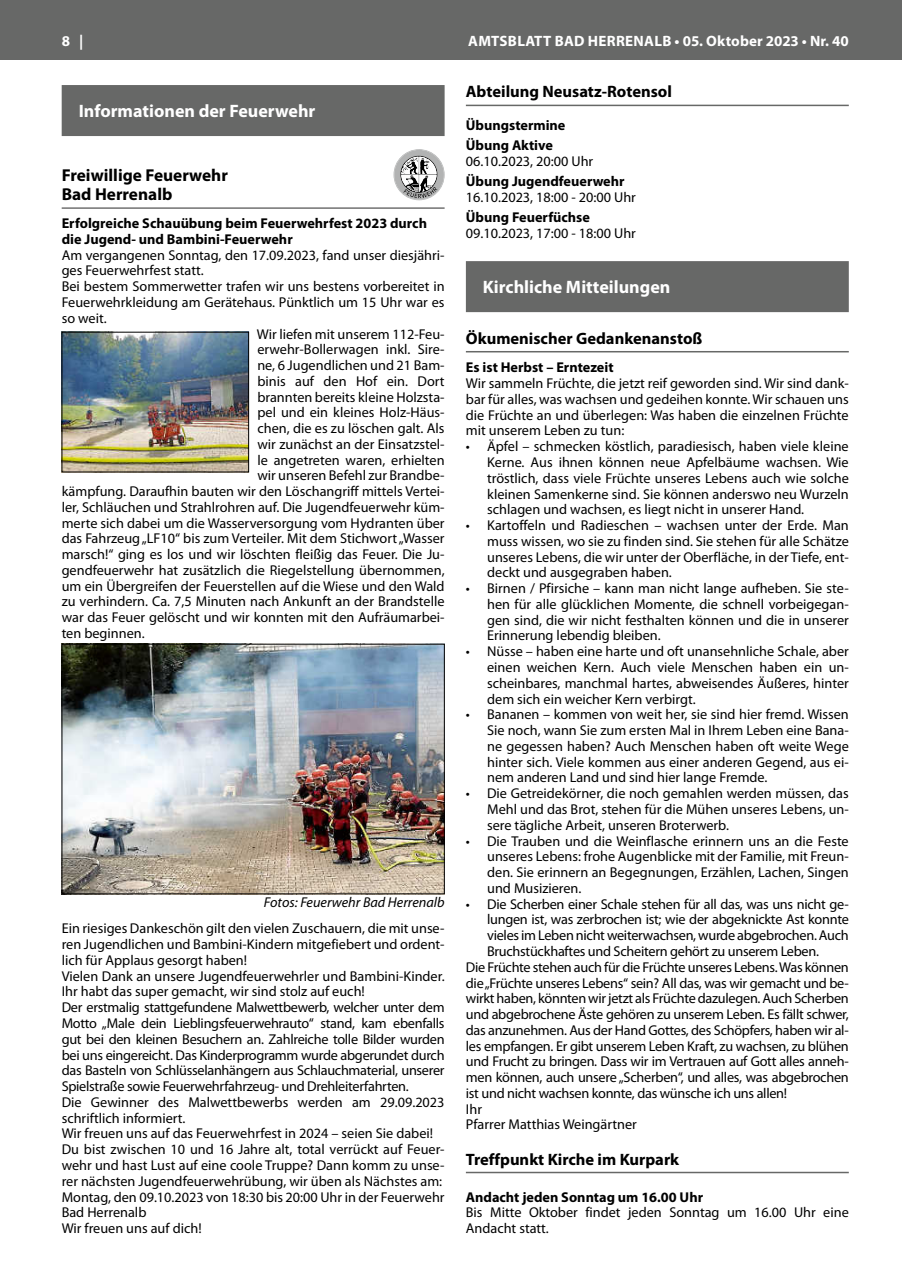
<style>
.page{position:relative;width:902px;height:1280px;background:#fff}
.page>*{position:absolute;margin:0;border:0;box-sizing:border-box;transform-origin:0 0}
.t1{font:700 18px "Myriad Pro";color:#fff}
.t2{font:700 17.25px/18.8px "Myriad Pro";color:#000}
.t3{font:700 16.5px "Myriad Pro";color:#000}
.t4{font:700 15px "Myriad Pro";letter-spacing:.02em;color:#fff}
.t5{font:14.25px/15.8px "Myriad Pro";color:#000;text-align:justify}
.t6{font:14.25px "Myriad Pro";letter-spacing:-.02em;color:#000}
.t7{font:700 14.25px/15.8px "Myriad Pro";color:#000}
.t8{font:italic 14.25px "Myriad Pro";color:#000}
</style>
<div class="page">
<div style="left:0;top:0;width:901px;height:60px;background:#676867"></div>
<div style="left:62px;top:85px;width:382px;height:51px;background:#676867"></div>
<hr style="left:62px;top:207px;width:382px;height:2px;background:#727272">
<svg style="left:393px;top:149px;width:51px;height:51px"></svg>
<img style="left:64px;top:334px;width:183px;height:136px">
<div style="left:62px;top:332px;width:187px;height:140px;border:1px solid #000"></div>
<img style="left:64px;top:646px;width:378px;height:246px">
<div style="left:62px;top:644px;width:382px;height:250px;border:1px solid #000"></div>
<hr style="left:466px;top:105px;width:382px;height:1px;background:#676867">
<div style="left:466px;top:261px;width:382px;height:51px;background:#676867"></div>
<hr style="left:466px;top:351px;width:382px;height:1px;background:#676867">
<hr style="left:466px;top:1172px;width:382px;height:1px;background:#676867">
<p class="t4" style="left:62px;top:31px;width:23px">8 |</p>
<p class="t4" style="left:468px;top:31px;width:382px">AMTSBLATT BAD HERRENALB • 05. Oktober 2023 • Nr. 40</p>
<p class="t1" style="left:79px;top:99px;width:238px">Informationen der Feuerwehr</p>
<p class="t2" style="left:62px;top:165px;width:168px">Freiwillige Feuerwehr<br>Bad Herrenalb</p>
<p class="t7" style="left:62px;top:215px;width:367px">Erfolgreiche Schauübung beim Feuerwehrfest 2023 durch die Jugend- und Bambini-Feuerwehr</p>
<p class="t5" style="left:62px;top:247px;width:384px">Am vergangenen Sonntag, den 17.09.2023, fand unser diesjähri-</p>
<p class="t5" style="left:62px;top:263px;width:143px">ges Feuerwehrfest statt.</p>
<p class="t5" style="left:62px;top:278px;width:384px">Bei bestem Sommerwetter trafen wir uns bestens vorbereitet in</p>
<p class="t5" style="left:62px;top:294px;width:384px">Feuerwehrkleidung am Gerätehaus. Pünktlich um 15 Uhr war es</p>
<p class="t5" style="left:62px;top:310px;width:46px">so weit.</p>
<p class="t5" style="left:257px;top:326px;width:189px">Wir liefen mit unserem 112-Feu-</p>
<p class="t5" style="left:257px;top:341px;width:189px">erwehr-Bollerwagen inkl. Sire-</p>
<p class="t5" style="left:257px;top:357px;width:189px">ne, 6 Jugendlichen und 21 Bam-</p>
<p class="t5" style="left:257px;top:373px;width:189px">binis auf den Hof ein. Dort</p>
<p class="t5" style="left:257px;top:389px;width:189px">brannten bereits kleine Holzsta-</p>
<p class="t5" style="left:257px;top:404px;width:189px">pel und ein kleines Holz-Häus-</p>
<p class="t5" style="left:257px;top:420px;width:189px">chen, die es zu löschen galt. Als</p>
<p class="t5" style="left:257px;top:436px;width:189px">wir zunächst an der Einsatzstel-</p>
<p class="t5" style="left:257px;top:452px;width:189px">le angetreten waren, erhielten</p>
<p class="t5" style="left:257px;top:467px;width:189px">wir unseren Befehl zur Brandbe-</p>
<p class="t5" style="left:62px;top:483px;width:384px">kämpfung. Daraufhin bauten wir den Löschangriff mittels Vertei-</p>
<p class="t5" style="left:62px;top:499px;width:384px">ler, Schläuchen und Strahlrohren auf. Die Jugendfeuerwehr küm-</p>
<p class="t5" style="left:62px;top:515px;width:384px">merte sich dabei um die Wasserversorgung vom Hydranten über</p>
<p class="t5" style="left:62px;top:530px;width:384px">das Fahrzeug „LF10“ bis zum Verteiler. Mit dem Stichwort „Wasser</p>
<p class="t5" style="left:62px;top:546px;width:384px">marsch!“ ging es los und wir löschten fleißig das Feuer. Die Ju-</p>
<p class="t5" style="left:62px;top:562px;width:384px">gendfeuerwehr hat zusätzlich die Riegelstellung übernommen,</p>
<p class="t5" style="left:62px;top:578px;width:384px">um ein Übergreifen der Feuerstellen auf die Wiese und den Wald</p>
<p class="t5" style="left:62px;top:593px;width:384px">zu verhindern. Ca. 7,5 Minuten nach Ankunft an der Brandstelle</p>
<p class="t5" style="left:62px;top:609px;width:384px">war das Feuer gelöscht und wir konnten mit den Aufräumarbei-</p>
<p class="t5" style="left:62px;top:625px;width:84px">ten beginnen.</p>
<p class="t8" style="left:264px;top:893px;width:182px">Fotos: Feuerwehr Bad Herrenalb</p>
<p class="t5" style="left:62px;top:920px;width:384px;text-align:left">Ein riesiges Dankeschön gilt den vielen Zuschauern, die mit unse&shy;ren Jugendlichen und Bambini-Kindern mitgefiebert und ordent&shy;lich für Applaus gesorgt haben!<br>Vielen Dank an unsere Jugendfeuerwehrler und Bambini-Kinder.<br>Ihr habt das super gemacht, wir sind stolz auf euch!<br>Der erstmalig stattgefundene Malwettbewerb, welcher unter dem Motto „Male dein Lieblingsfeuerwehrauto“ stand, kam ebenfalls gut bei den kleinen Besuchern an. Zahlreiche tolle Bilder wurden bei uns eingereicht. Das Kinderprogramm wurde abgerundet durch das Basteln von Schlüsselanhängern aus Schlauchmaterial, unserer Spielstraße sowie Feuerwehrfahrzeug- und Drehleiterfahrten.<br>Die Gewinner des Malwettbewerbs werden am 29.09.2023 schriftlich informiert.<br>Wir freuen uns auf das Feuerwehrfest in 2024 – seien Sie dabei!<br>Du bist zwischen 10 und 16 Jahre alt, total verrückt auf Feuer&shy;wehr und hast Lust auf eine coole Truppe? Dann komm zu unse&shy;rer nächsten Jugendfeuerwehrübung, wir üben als Nächstes am:<br>Montag, den 09.10.2023 von 18:30 bis 20:00 Uhr in der Feuerwehr Bad Herrenalb<br>Wir freuen uns auf dich!</p>
<p class="t3" style="left:466px;top:81px;width:208px">Abteilung Neusatz-Rotensol</p>
<p class="t7" style="left:466px;top:115px;width:101px;line-height:20.1px">Übungstermine<br>Übung Aktive</p>
<p class="t5" style="left:466px;top:153px;width:129px">06.10.2023, 20:00 Uhr</p>
<p class="t7" style="left:466px;top:173px;width:160px">Übung Jugendfeuerwehr</p>
<p class="t5" style="left:466px;top:189px;width:171px">16.10.2023, 18:00 - 20:00 Uhr</p>
<p class="t7" style="left:466px;top:209px;width:126px">Übung Feuerfüchse</p>
<p class="t5" style="left:466px;top:225px;width:171px">09.10.2023, 17:00 - 18:00 Uhr</p>
<p class="t1" style="left:483px;top:275px;width:189px">Kirchliche Mitteilungen</p>
<p class="t3" style="left:466px;top:327px;width:238px">Ökumenischer Gedankenanstoß</p>
<p class="t7" style="left:466px;top:359px;width:149px">Es ist Herbst – Erntezeit</p>
<p class="t5" style="left:466px;top:375px;width:384px">Wir sammeln Früchte, die jetzt reif geworden sind. Wir sind dank&shy;bar für alles, was wachsen und gedeihen konnte. Wir schauen uns die Früchte an und überlegen: Was haben die einzelnen Früchte mit unserem Leben zu tun:</p>
<p class="t5" style="left:487px;top:438px;width:363px;text-indent:-21px">• Äpfel – schmecken köstlich, paradiesisch, haben viele kleine Kerne. Aus ihnen können neue Apfelbäume wachsen. Wie tröstlich, dass viele Früchte unseres Lebens auch wie solche kleinen Samenkerne sind. Sie können anderswo neu Wurzeln schlagen und wachsen, es liegt nicht in unserer Hand.</p>
<p class="t5" style="left:487px;top:517px;width:363px;text-indent:-21px">• Kartoffeln und Radieschen – wachsen unter der Erde. Man muss wissen, wo sie zu finden sind. Sie stehen für alle Schätze unseres Lebens, die wir unter der Oberfläche, in der Tiefe, ent&shy;deckt und ausgegraben haben.</p>
<p class="t5" style="left:487px;top:580px;width:363px;text-indent:-21px">• Birnen / Pfirsiche – kann man nicht lange aufheben. Sie ste&shy;hen für alle glücklichen Momente, die schnell vorbeigegan&shy;gen sind, die wir nicht festhalten können und die in unserer Erinnerung lebendig bleiben.</p>
<p class="t5" style="left:487px;top:643px;width:363px;text-indent:-21px">• Nüsse – haben eine harte und oft unansehnliche Schale, aber einen weichen Kern. Auch viele Menschen haben ein un&shy;scheinbares, manchmal hartes, abweisendes Äußeres, hinter dem sich ein weicher Kern verbirgt.</p>
<p class="t5" style="left:487px;top:706px;width:363px;text-indent:-21px">• Bananen – kommen von weit her, sie sind hier fremd. Wissen Sie noch, wann Sie zum ersten Mal in Ihrem Leben eine Bana&shy;ne gegessen haben? Auch Menschen haben oft weite Wege hinter sich. Viele kommen aus einer anderen Gegend, aus ei&shy;nem anderen Land und sind hier lange Fremde.</p>
<p class="t5" style="left:487px;top:785px;width:363px;text-indent:-21px">• Die Getreidekörner, die noch gemahlen werden müssen, das Mehl und das Brot, stehen für die Mühen unseres Lebens, un&shy;sere tägliche Arbeit, unseren Broterwerb.</p>
<p class="t5" style="left:487px;top:833px;width:363px;text-indent:-21px">• Die Trauben und die Weinflasche erinnern uns an die Feste unseres Lebens: frohe Augenblicke mit der Familie, mit Freun&shy;den. Sie erinnern an Begegnungen, Erzählen, Lachen, Singen und Musizieren.</p>
<p class="t6" style="left:466px;top:895px;width:384px">• Die Scherben einer Schale stehen für all das, was uns nicht ge-</p>
<p class="t6" style="left:487px;top:911px;width:363px">lungen ist, was zerbrochen ist; wie der abgeknickte Ast konnte</p>
<p class="t6" style="left:487px;top:926px;width:363px">vieles im Leben nicht weiterwachsen, wurde abgebrochen. Auch</p>
<p class="t6" style="left:487px;top:942px;width:333px">Bruchstückhaftes und Scheitern gehört zu unserem Leben.</p>
<p class="t6" style="left:466px;top:958px;width:384px">Die Früchte stehen auch für die Früchte unseres Lebens. Was können</p>
<p class="t6" style="left:466px;top:974px;width:384px">die „Früchte unseres Lebens“ sein? All das, was wir gemacht und be-</p>
<p class="t6" style="left:466px;top:990px;width:384px">wirkt haben, könnten wir jetzt als Früchte dazulegen. Auch Scherben</p>
<p class="t6" style="left:466px;top:1005px;width:384px">und abgebrochene Äste gehören zu unserem Leben. Es fällt schwer,</p>
<p class="t6" style="left:466px;top:1021px;width:384px">das anzunehmen. Aus der Hand Gottes, des Schöpfers, haben wir al-</p>
<p class="t6" style="left:466px;top:1037px;width:384px">les empfangen. Er gibt unserem Leben Kraft, zu wachsen, zu blühen</p>
<p class="t6" style="left:466px;top:1053px;width:384px">und Frucht zu bringen. Dass wir im Vertrauen auf Gott alles anneh-</p>
<p class="t6" style="left:466px;top:1068px;width:384px">men können, auch unsere „Scherben“, und alles, was abgebrochen</p>
<p class="t6" style="left:466px;top:1084px;width:323px">ist und nicht wachsen konnte, das wünsche ich uns allen!</p>
<p class="t5" style="left:466px;top:1101px;width:18px">Ihr</p>
<p class="t5" style="left:466px;top:1116px;width:172px">Pfarrer Matthias Weingärtner</p>
<p class="t3" style="left:466px;top:1148px;width:215px">Treffpunkt Kirche im Kurpark</p>
<p class="t7" style="left:466px;top:1188px;width:239px">Andacht jeden Sonntag um 16.00 Uhr</p>
<p class="t5" style="left:466px;top:1204px;width:384px">Bis Mitte Oktober findet jeden Sonntag um 16.00 Uhr eine<br>Andacht statt.</p>
</div>
